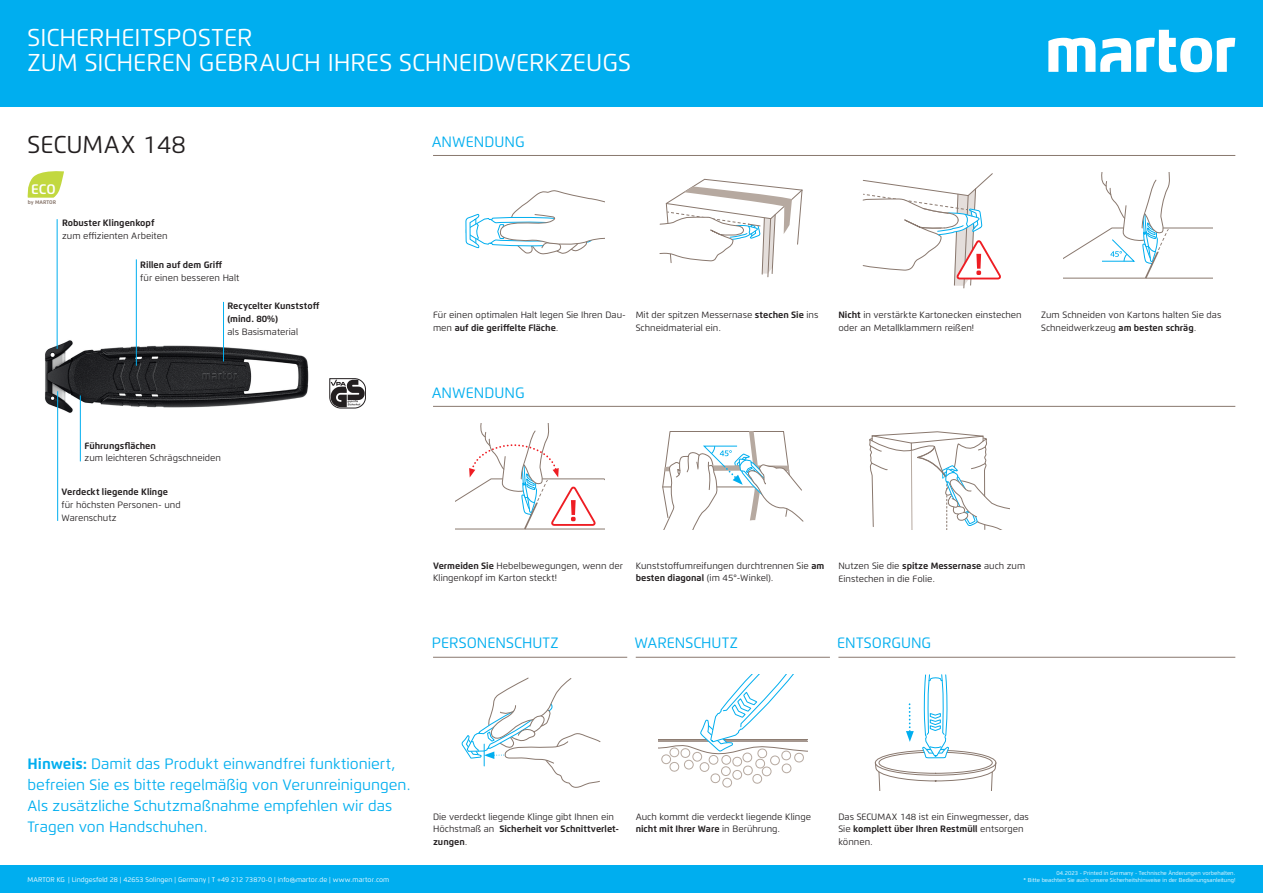
<style>
.page{position:relative;width:1263px;height:893px;background:#fff}
.page>*{position:absolute;margin:0;border:0;box-sizing:border-box;transform-origin:0 0}
.t1{font:24.38px/25.5px "Flexo";color:#fff}
.t2{font:24.38px "Flexo";color:#231f20}
.t3{font:15px/21.2px "Flexo";color:#00aeef}
.t4{font:600 13.8px "Flexo";color:#fff}
.t5{font:9.15px/12.8px "Flexo";color:#231f20}
.t6{font:700 9.15px/12.8px "Flexo";color:#231f20}
.t7{font:6.82px "Flexo";color:#fff}
.t8{font:5.62px "Flexo";color:#fff}
.t9{font:700 5.25px "Flexo";color:#89786e}
.s1{font-weight:700}
</style>
<div class="page">
<svg style="left:465px;top:190px;width:139px;height:65px"></svg>
<svg style="left:659px;top:178px;width:144px;height:100px"></svg>
<svg style="left:862px;top:173px;width:139px;height:116px"></svg>
<svg style="left:1064px;top:172px;width:149px;height:107px"></svg>
<svg style="left:456px;top:423px;width:148px;height:106px"></svg>
<svg style="left:662px;top:431px;width:142px;height:98px"></svg>
<svg style="left:869px;top:431px;width:141px;height:98px"></svg>
<svg style="left:461px;top:677px;width:140px;height:111px"></svg>
<div style="left:722px;top:778px;width:10px;height:9px;border:1px solid #b6a9a0;border-radius:50%"></div>
<svg style="left:658px;top:674px;width:149px;height:110px"></svg>
<svg style="left:874px;top:674px;width:123px;height:117px"></svg>
<svg style="left:330px;top:378px;width:36px;height:30px"></svg>
<img style="left:45px;top:325px;width:264px;height:100px">
<svg style="left:28px;top:171px;width:36px;height:27px"></svg>
<hr style="left:433px;top:155px;width:802px;height:1px;background:#89786e">
<hr style="left:433px;top:406px;width:802px;height:1px;background:#89786e">
<hr style="left:433px;top:657px;width:194px;height:1px;background:#89786e">
<hr style="left:636px;top:657px;width:194px;height:1px;background:#89786e">
<hr style="left:838px;top:657px;width:397px;height:1px;background:#89786e">
<div style="left:0;top:0;width:1263px;height:106px;background:#00aeef"></div>
<div style="left:0;top:865px;width:1263px;height:28px;background:#00aeef"></div>
<svg style="left:1048px;top:30px;width:187px;height:42px"></svg>
<hr style="left:57px;top:219px;width:1px;height:130px;background:#00aeef">
<hr style="left:57px;top:391px;width:1px;height:130px;background:#00aeef">
<hr style="left:80px;top:395px;width:1px;height:66px;background:#00aeef">
<hr style="left:136px;top:259px;width:1px;height:107px;background:#00aeef">
<hr style="left:223px;top:302px;width:1px;height:59px;background:#00aeef">
<h1 class="t1" style="left:28px;top:24px;width:605px">SICHERHEITSPOSTER<br>ZUM SICHEREN GEBRAUCH IHRES SCHNEIDWERKZEUGS</h1>
<h1 class="t2" style="left:28px;top:130px;width:160px">SECUMAX 148</h1>
<h3 class="t4" style="left:31px;top:180px;width:26px">ECO</h3>
<p class="t9" style="left:28px;top:199px;width:30px">by MARTOR</p>
<p class="t6" style="left:62px;top:217px;width:94px">Robuster Klingenkopf</p>
<p class="t5" style="left:62px;top:230px;width:107px">zum effizienten Arbeiten</p>
<p class="t6" style="left:140px;top:258px;width:83px">Rillen auf dem Griff</p>
<p class="t5" style="left:140px;top:271px;width:101px">für einen besseren Halt</p>
<p class="t6" style="left:227px;top:300px;width:93px">Recycelter Kunststoff (mind. 80%)</p>
<p class="t5" style="left:227px;top:325px;width:72px">als Basismaterial</p>
<p class="t6" style="left:85px;top:439px;width:73px">Führungsflächen</p>
<p class="t5" style="left:85px;top:452px;width:138px">zum leichteren Schrägschneiden</p>
<p class="t6" style="left:62px;top:486px;width:108px">Verdeckt liegende Klinge</p>
<p class="t5" style="left:62px;top:499px;width:121px">für höchsten Personen- und<br>Warenschutz</p>
<h2 class="t3" style="left:432px;top:131px;width:94px">ANWENDUNG</h2>
<p class="t5" style="left:433px;top:308px;width:194px">Für einen optimalen Halt legen Sie Ihren Dau&shy;men <span class="s1">auf die geriffelte Fläche</span>.</p>
<p class="t5" style="left:636px;top:308px;width:184px">Mit der spitzen Messernase <span class="s1">stechen Sie</span> ins<br>Schneidmaterial ein.</p>
<p class="t5" style="left:838px;top:308px;width:185px"><span class="s1">Nicht</span> in verstärkte Kartonecken einstechen oder an Metallklammern reißen!</p>
<p class="t5" style="left:1041px;top:308px;width:182px">Zum Schneiden von Kartons halten Sie das<br>Schneidwerkzeug <span class="s1">am besten schräg</span>.</p>
<h2 class="t3" style="left:432px;top:382px;width:94px">ANWENDUNG</h2>
<p class="t5" style="left:433px;top:559px;width:192px"><span class="s1">Vermeiden Sie</span> Hebelbewegungen, wenn der<br>Klingenkopf im Karton steckt!</p>
<p class="t5" style="left:636px;top:559px;width:190px">Kunststoffumreifungen durchtrennen Sie <span class="s1">am besten diagonal</span> (im 45°-Winkel).</p>
<p class="t5" style="left:838px;top:559px;width:188px">Nutzen Sie die <span class="s1">spitze Messernase</span> auch zum<br>Einstechen in die Folie.</p>
<h2 class="t3" style="left:432px;top:633px;width:128px">PERSONENSCHUTZ</h2>
<h2 class="t3" style="left:634px;top:633px;width:105px">WARENSCHUTZ</h2>
<h2 class="t3" style="left:837px;top:633px;width:95px">ENTSORGUNG</h2>
<h2 class="t3" style="left:28px;top:753px;width:385px"><span class="s1">Hinweis:</span> Damit das Produkt einwandfrei funktioniert, befreien Sie es bitte regelmäßig von Verunreinigungen.<br>Als zusätzliche Schutzmaßnahme empfehlen wir das Tragen von Handschuhen.</h2>
<p class="t5" style="left:433px;top:810px;width:188px">Die verdeckt liegende Klinge gibt Ihnen ein<br>Höchstmaß an <span class="s1">Sicherheit vor Schnittverlet&shy;zungen</span>.</p>
<p class="t5" style="left:636px;top:810px;width:177px">Auch kommt die verdeckt liegende Klinge <span class="s1">nicht mit Ihrer Ware</span> in Berührung.</p>
<p class="t5" style="left:838px;top:810px;width:192px">Das SECUMAX 148 ist ein Einwegmesser, das<br>Sie <span class="s1">komplett über Ihren Restmüll</span> entsorgen können.</p>
<p class="t8" style="left:1056px;top:869px;width:180px">04.2023 - Printed in Germany - Technische Änderungen vorbehalten.</p>
<p class="t7" style="left:28px;top:876px;width:363px">MARTOR KG | Lindgesfeld 28 | 42653 Solingen | Germany | T +49 212 73870-0 | info@martor.de | www.martor.com</p>
<p class="t8" style="left:1023px;top:877px;width:213px">* Bitte beachten Sie auch unsere Sicherheitshinweise in der Bedienungsanleitung!</p>
</div>
